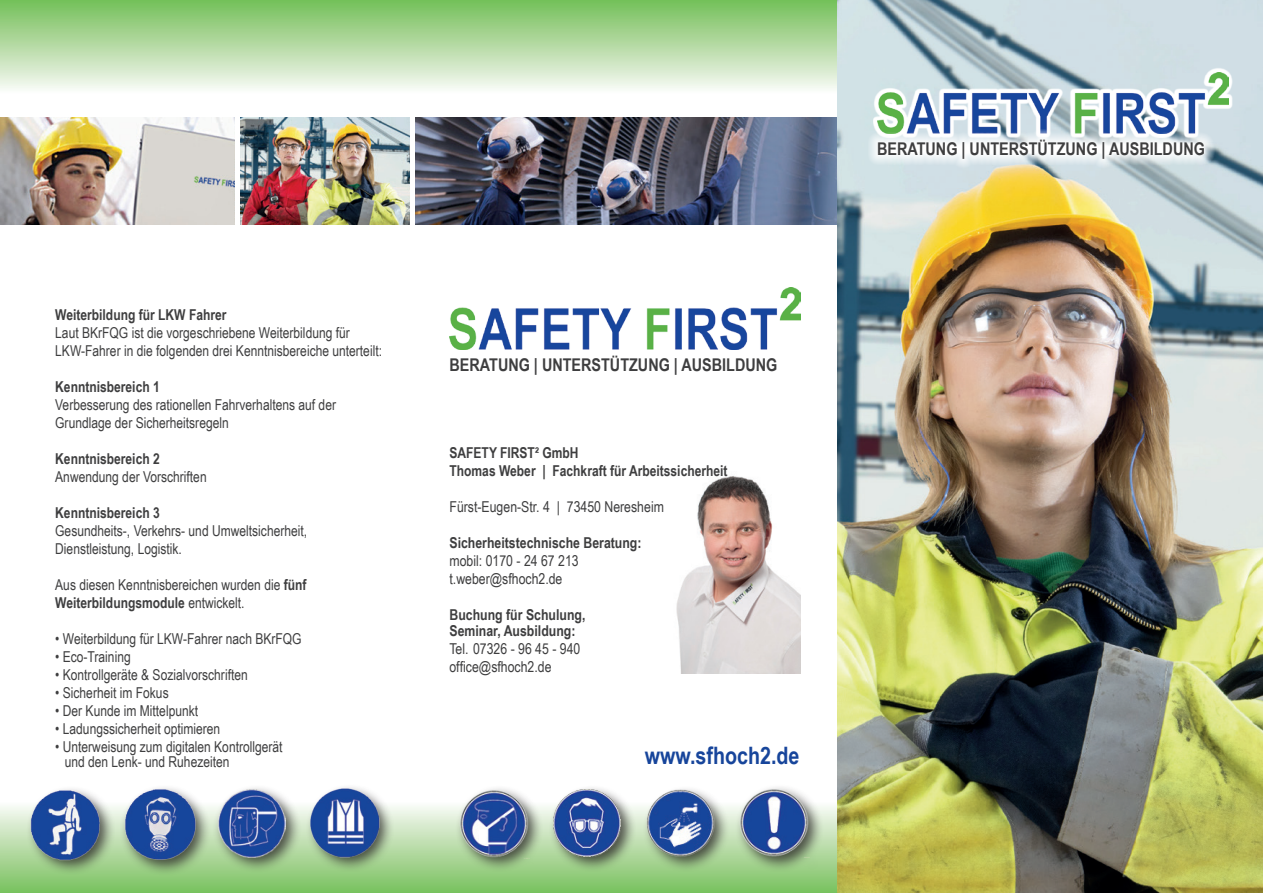
<style>
.page{position:relative;width:1263px;height:893px;background:#fff}
.page>*{position:absolute;margin:0;border:0;box-sizing:border-box;transform-origin:0 0}
.t1{font:700 24px "Arial Narrow";color:#17459b}
.t2{font:700 17.55px "Arial Narrow";color:#3e3e3f}
.t3{font:15px/18px "Arial Narrow";color:#3e3e3f}
.t4{font:700 15px/18px "Arial Narrow";color:#3e3e3f}
.s1{font-weight:700}
</style>
<div class="page">
<img style="left:0;top:715px;width:838px;height:178px">
<img style="left:0;top:0;width:838px;height:118px">
<img style="left:0;top:118px;width:838px;height:106px">
<img style="left:838px;top:0;width:425px;height:893px">
<img style="left:676px;top:476px;width:124px;height:197px">
<img style="left:449px;top:288px;width:352px;height:62px">
<svg style="left:873px;top:68px;width:359px;height:70px;fill:#d0dee5"></svg>
<img style="left:877px;top:72px;width:351px;height:62px">
<svg style="left:868px;top:129px;width:346px;height:40px"></svg>
<div style="left:642px;top:785px;width:88px;height:88px;background:#231f20;opacity:.75"></div>
<img style="left:645px;top:788px;width:71px;height:70px">
<div style="left:735px;top:784px;width:89px;height:89px;background:#231f20;opacity:.75"></div>
<img style="left:738px;top:787px;width:71px;height:71px">
<div style="left:548px;top:785px;width:89px;height:87px;background:#231f20;opacity:.75"></div>
<img style="left:553px;top:790px;width:68px;height:67px">
<div style="left:455px;top:785px;width:89px;height:88px;background:#231f20;opacity:.75"></div>
<img style="left:458px;top:788px;width:71px;height:70px">
<div style="left:26px;top:786px;width:90px;height:90px;background:#231f20;opacity:.75"></div>
<img style="left:30px;top:789px;width:72px;height:72px">
<div style="left:120px;top:784px;width:91px;height:92px;background:#231f20;opacity:.75"></div>
<img style="left:121px;top:786px;width:76px;height:76px">
<div style="left:213px;top:784px;width:89px;height:89px;background:#231f20;opacity:.75"></div>
<img style="left:217px;top:789px;width:69px;height:68px">
<div style="left:305px;top:783px;width:90px;height:90px;background:#231f20;opacity:.75"></div>
<img style="left:309px;top:787px;width:72px;height:71px">
<hr style="left:235px;top:114px;width:4px;height:123px;background:#fff">
<div style="left:410px;top:116px;width:5px;height:119px;background:#fff"></div>
<p class="t4" style="left:55px;top:305px;width:173px">Weiterbildung für LKW Fahrer</p>
<p class="t3" style="left:55px;top:323px;width:328px">Laut BKrFQG ist die vorgeschriebene Weiterbildung für<br>LKW-Fahrer in die folgenden drei Kenntnisbereiche unterteilt:</p>
<p class="t4" style="left:55px;top:377px;width:106px">Kenntnisbereich 1</p>
<p class="t3" style="left:55px;top:395px;width:282px">Verbesserung des rationellen Fahrverhaltens auf der<br>Grundlage der Sicherheitsregeln</p>
<p class="t4" style="left:55px;top:449px;width:106px">Kenntnisbereich 2</p>
<p class="t3" style="left:55px;top:467px;width:153px">Anwendung der Vorschriften</p>
<p class="t4" style="left:55px;top:503px;width:106px">Kenntnisbereich 3</p>
<p class="t3" style="left:55px;top:521px;width:253px">Gesundheits-, Verkehrs- und Umweltsicherheit,<br>Dienstleistung, Logistik.</p>
<p class="t3" style="left:55px;top:575px;width:253px">Aus diesen Kenntnisbereichen wurden die <span class="s1">fünf<br>Weiterbildungsmodule</span> entwickelt.</p>
<p class="t3" style="left:55px;top:629px;width:248px">• Weiterbildung für LKW-Fahrer nach BKrFQG</p>
<p class="t3" style="left:55px;top:647px;width:77px">• Eco-Training</p>
<p class="t3" style="left:55px;top:665px;width:194px">• Kontrollgeräte &amp; Sozialvorschriften</p>
<p class="t3" style="left:55px;top:683px;width:115px">• Sicherheit im Fokus</p>
<p class="t3" style="left:55px;top:701px;width:144px">• Der Kunde im Mittelpunkt</p>
<p class="t3" style="left:55px;top:719px;width:167px">• Ladungssicherheit optimieren</p>
<p class="t3" style="left:65px;top:739px;width:219px;line-height:15px;text-indent:-9px">• Unterweisung zum digitalen Kontrollgerät und den Lenk- und Ruhezeiten</p>
<p class="t2" style="left:449px;top:352px;width:329px">BERATUNG | UNTERSTÜTZUNG | AUSBILDUNG</p>
<p class="t4" style="left:449px;top:443px;width:280px">SAFETY FIRST² GmbH<br>Thomas Weber | Fachkraft für Arbeitssicherheit</p>
<p class="t3" style="left:449px;top:497px;width:216px">Fürst-Eugen-Str. 4 | 73450 Neresheim</p>
<p class="t4" style="left:449px;top:533px;width:194px">Sicherheitstechnische Beratung:</p>
<p class="t3" style="left:449px;top:551px;width:131px">mobil: 0170 - 24 67 213 t.weber@sfhoch2.de</p>
<p class="t4" style="left:449px;top:605px;width:137px;line-height:16.5px">Buchung für Schulung,<br>Seminar, Ausbildung:</p>
<p class="t3" style="left:449px;top:639px;width:132px">Tel. 07326 - 96 45 - 940 office@sfhoch2.de</p>
<h1 class="t1" style="left:645px;top:737px;width:156px">www.sfhoch2.de</h1>
<p class="t2" style="left:877px;top:136px;width:329px">BERATUNG | UNTERSTÜTZUNG | AUSBILDUNG</p>
</div>
